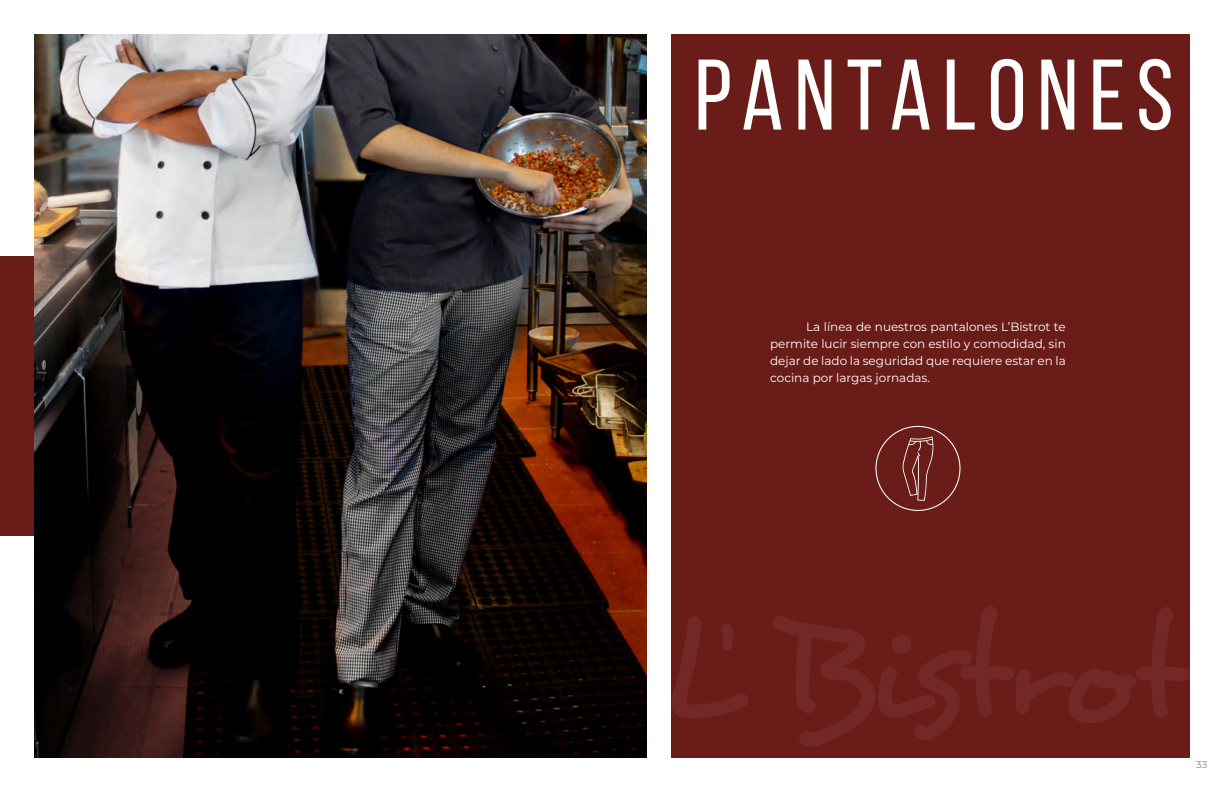
<style>
.page{position:relative;width:1224px;height:792px;background:#fff}
.page>*{position:absolute;margin:0;border:0;box-sizing:border-box;transform-origin:0 0}
.t1{font:100px "Bebas Neue";letter-spacing:.11em;color:#fff}
.t2{font:12px/17px "Montserrat";color:#fff;text-align:justify}
.t3{font:10px "Montserrat";color:#878787}
</style>
<div class="page">
<div style="left:0;top:256px;width:73px;height:280px;background:#6a1c18"></div>
<img style="left:34px;top:34px;width:612px;height:724px">
<div style="left:672px;top:34px;width:518px;height:724px;background:#6a1c18"></div>
<svg style="left:672px;top:606px;width:518px;height:140px"></svg>
<svg style="left:875px;top:426px;width:86px;height:85px"></svg>
<h1 class="t1" style="left:695px;top:41px;width:480px">PANTALONES</h1>
<p class="t2" style="left:770px;top:318px;width:297px;text-indent:36px">La línea de nuestros pantalones L’Bistrot te permite lucir siempre con estilo y comodidad, sin dejar de lado la seguridad que requiere estar en la cocina por largas jornadas.</p>
<p class="t3" style="left:1196px;top:758px;width:13px">33</p>
</div>
